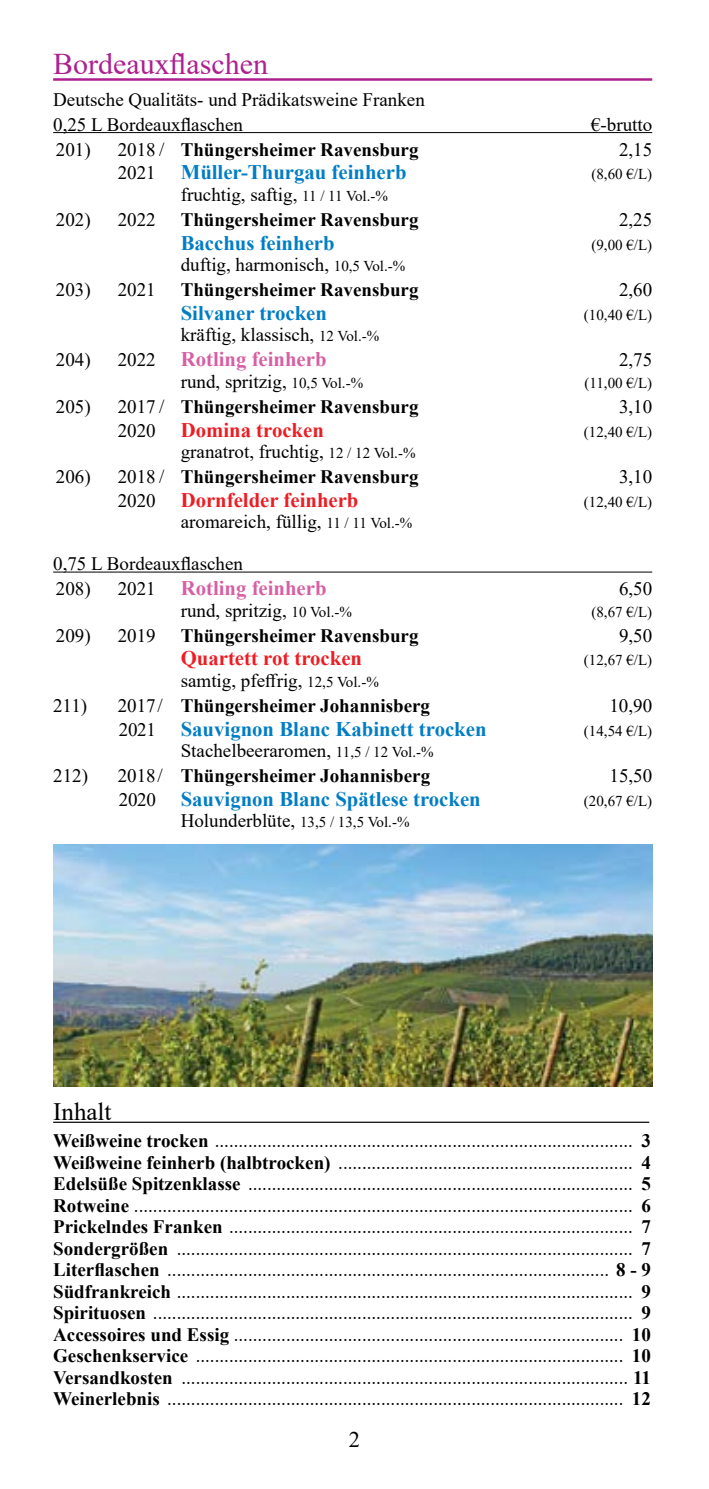
<style>
.page{position:relative;width:709px;height:1489px;background:#fff}
.page>*{position:absolute;margin:0;border:0;box-sizing:border-box;transform-origin:0 0}
.t1{font:30px "Times New Roman";color:#ad208e}
.t2{font:25px "Times New Roman";color:#000}
.t3{font:22.25px "Times New Roman";color:#000}
.t4{font:700 20.75px "Times New Roman";color:#007dc5}
.t5{font:700 20.75px "Times New Roman";color:#ed1d24}
.t6{font:700 20.75px "Times New Roman";color:#d75fa3}
.t7{font:19px/21.5px "Times New Roman";color:#000}
.t8{font:700 19px "Times New Roman";color:#000}
.t9{font:15px "Times New Roman";color:#000}
.s1{font-weight:400;font-size:19px;color:#000}
.s2{font-size:15px}
.s3{font-size:19px}
.s4{font-weight:700}
</style>
<div class="page">
<hr style="left:53px;top:132px;width:599px;height:1px;background:#000">
<hr style="left:53px;top:571px;width:599px;height:1px;background:#000">
<hr style="left:53px;top:1121px;width:596px;height:1px;background:#000">
<hr style="left:53px;top:78px;width:599px;height:3px;background:#ad208e">
<img style="left:53px;top:844px;width:599px;height:242px">
<h1 class="t1" style="left:53px;top:43px;width:216px">Bordeauxflaschen</h1>
<p class="t7" style="left:53px;top:86px;width:373px;line-height:25px">Deutsche Qualitäts- und Prädikatsweine Franken<br>0,25 L Bordeauxflaschen</p>
<p class="t7" style="left:591px;top:113px;width:63px">€-brutto</p>
<p class="t7" style="left:56px;top:138px;width:36px">201)</p>
<p class="t7" style="left:118px;top:138px;width:48px">2018 /</p>
<p class="t8" style="left:181px;top:135px;width:239px">Thüngersheimer Ravensburg</p>
<p class="t7" style="left:619px;top:138px;width:35px">2,15</p>
<p class="t4" style="left:118px;top:157px;width:290px"><span class="s1">2021</span> Müller-Thurgau feinherb</p>
<p class="t9" style="left:591px;top:164px;width:62px">(8,60 €/L)</p>
<p class="t7" style="left:181px;top:183px;width:209px">fruchtig, saftig, <span class="s2">11 / 11 Vol.-%</span></p>
<p class="t7" style="left:56px;top:208px;width:36px">202)</p>
<p class="t7" style="left:118px;top:208px;width:40px">2022</p>
<p class="t8" style="left:181px;top:206px;width:239px">Thüngersheimer Ravensburg</p>
<p class="t7" style="left:619px;top:208px;width:35px">2,25</p>
<p class="t4" style="left:181px;top:228px;width:155px">Bacchus feinherb</p>
<p class="t9" style="left:591px;top:234px;width:62px">(9,00 €/L)</p>
<p class="t7" style="left:181px;top:253px;width:226px">duftig, harmonisch, <span class="s2">10,5 Vol.-%</span></p>
<p class="t7" style="left:56px;top:278px;width:36px">203)</p>
<p class="t7" style="left:118px;top:278px;width:40px">2021</p>
<p class="t8" style="left:181px;top:276px;width:239px">Thüngersheimer Ravensburg</p>
<p class="t7" style="left:619px;top:278px;width:35px">2,60</p>
<p class="t4" style="left:181px;top:298px;width:148px">Silvaner trocken</p>
<p class="t9" style="left:584px;top:304px;width:70px">(10,40 €/L)</p>
<p class="t7" style="left:181px;top:323px;width:200px">kräftig, klassisch, <span class="s2">12 Vol.-%</span></p>
<p class="t7" style="left:56px;top:348px;width:36px">204)</p>
<p class="t6" style="left:118px;top:344px;width:210px"><span class="s1">2022</span> Rotling feinherb</p>
<p class="t7" style="left:619px;top:348px;width:35px">2,75</p>
<p class="t7" style="left:181px;top:370px;width:184px">rund, spritzig, <span class="s2">10,5 Vol.-%</span></p>
<p class="t9" style="left:584px;top:372px;width:69px">(11,00 €/L)</p>
<p class="t7" style="left:56px;top:395px;width:36px">205)</p>
<p class="t7" style="left:118px;top:395px;width:48px">2017 /</p>
<p class="t8" style="left:181px;top:393px;width:239px">Thüngersheimer Ravensburg</p>
<p class="t7" style="left:619px;top:395px;width:35px">3,10</p>
<p class="t5" style="left:118px;top:415px;width:208px"><span class="s1">2020</span> Domina trocken</p>
<p class="t9" style="left:584px;top:421px;width:70px">(12,40 €/L)</p>
<p class="t7" style="left:181px;top:440px;width:236px">granatrot, fruchtig, <span class="s2">12 / 12 Vol.-%</span></p>
<p class="t7" style="left:56px;top:465px;width:36px">206)</p>
<p class="t7" style="left:118px;top:465px;width:48px">2018 /</p>
<p class="t8" style="left:181px;top:463px;width:239px">Thüngersheimer Ravensburg</p>
<p class="t7" style="left:619px;top:465px;width:35px">3,10</p>
<p class="t5" style="left:118px;top:485px;width:242px"><span class="s1">2020</span> Dornfelder feinherb</p>
<p class="t9" style="left:584px;top:491px;width:70px">(12,40 €/L)</p>
<p class="t7" style="left:53px;top:500px;width:360px;line-height:41.5px;text-indent:128px">aromareich, füllig, <span class="s2">11 / 11 Vol.-%<br></span>0,75 L Bordeauxflaschen</p>
<p class="t7" style="left:56px;top:577px;width:36px">208)</p>
<p class="t6" style="left:118px;top:573px;width:210px"><span class="s1">2021</span> Rotling feinherb</p>
<p class="t7" style="left:619px;top:577px;width:35px">6,50</p>
<p class="t7" style="left:181px;top:598px;width:173px">rund, spritzig, <span class="s2">10 Vol.-%</span></p>
<p class="t9" style="left:591px;top:601px;width:62px">(8,67 €/L)</p>
<p class="t7" style="left:56px;top:623px;width:36px">209)</p>
<p class="t7" style="left:118px;top:623px;width:40px">2019</p>
<p class="t8" style="left:181px;top:621px;width:239px">Thüngersheimer Ravensburg</p>
<p class="t7" style="left:619px;top:623px;width:35px">9,50</p>
<p class="t5" style="left:181px;top:643px;width:183px">Quartett rot trocken</p>
<p class="t9" style="left:584px;top:649px;width:70px">(12,67 €/L)</p>
<p class="t7" style="left:181px;top:669px;width:200px">samtig, pfeffrig, <span class="s2">12,5 Vol.-%</span></p>
<p class="t7" style="left:53px;top:694px;width:36px">211)</p>
<p class="t7" style="left:118px;top:694px;width:46px">2017/</p>
<p class="t8" style="left:181px;top:691px;width:251px">Thüngersheimer Johannisberg</p>
<p class="t7" style="left:609px;top:694px;width:44px">10,90</p>
<p class="t4" style="left:119px;top:713px;width:369px"><span class="s1">2021</span> Sauvignon Blanc Kabinett trocken</p>
<p class="t9" style="left:584px;top:720px;width:70px">(14,54 €/L)</p>
<p class="t7" style="left:181px;top:739px;width:254px">Stachelbeeraromen, <span class="s2">11,5 / 12 Vol.-%</span></p>
<p class="t7" style="left:53px;top:764px;width:36px">212)</p>
<p class="t7" style="left:118px;top:764px;width:46px">2018/</p>
<p class="t8" style="left:181px;top:762px;width:251px">Thüngersheimer Johannisberg</p>
<p class="t7" style="left:609px;top:764px;width:44px">15,50</p>
<p class="t4" style="left:119px;top:784px;width:363px"><span class="s1">2020</span> Sauvignon Blanc Spätlese trocken</p>
<p class="t9" style="left:584px;top:790px;width:70px">(20,67 €/L)</p>
<p class="t9" style="left:181px;top:811px;width:230px"><span class="s3">Holunderblüte,</span> 13,5 / 13,5 Vol.-%</p>
<h2 class="t2" style="left:53px;top:1093px;width:60px">Inhalt</h2>
<p class="t7" style="left:53px;top:1129px;width:599px;text-align:justify"><span class="s4">Weißweine trocken</span> ........................................................................................ <span class="s4">3<br>Weißweine feinherb (halbtrocken)</span> .............................................................. <span class="s4">4<br>Edelsüße Spitzenklasse</span> ................................................................................. <span class="s4">5<br>Rotweine</span> ......................................................................................................... <span class="s4">6<br>Prickelndes Franken</span> ..................................................................................... <span class="s4">7<br>Sondergrößen</span> ................................................................................................ <span class="s4">7<br>Literflaschen</span> ............................................................................................. <span class="s4">8 - 9<br>Südfrankreich</span> ................................................................................................ <span class="s4">9<br>Spirituosen</span> ..................................................................................................... <span class="s4">9<br>Accessoires und Essig</span> .................................................................................. <span class="s4">10<br>Geschenkservice</span> .......................................................................................... <span class="s4">10<br>Versandkosten</span> .............................................................................................. <span class="s4">11<br>Weinerlebnis</span> ................................................................................................ <span class="s4">12</span></p>
<p class="t3" style="left:349px;top:1423px;width:13px">2</p>
</div>
